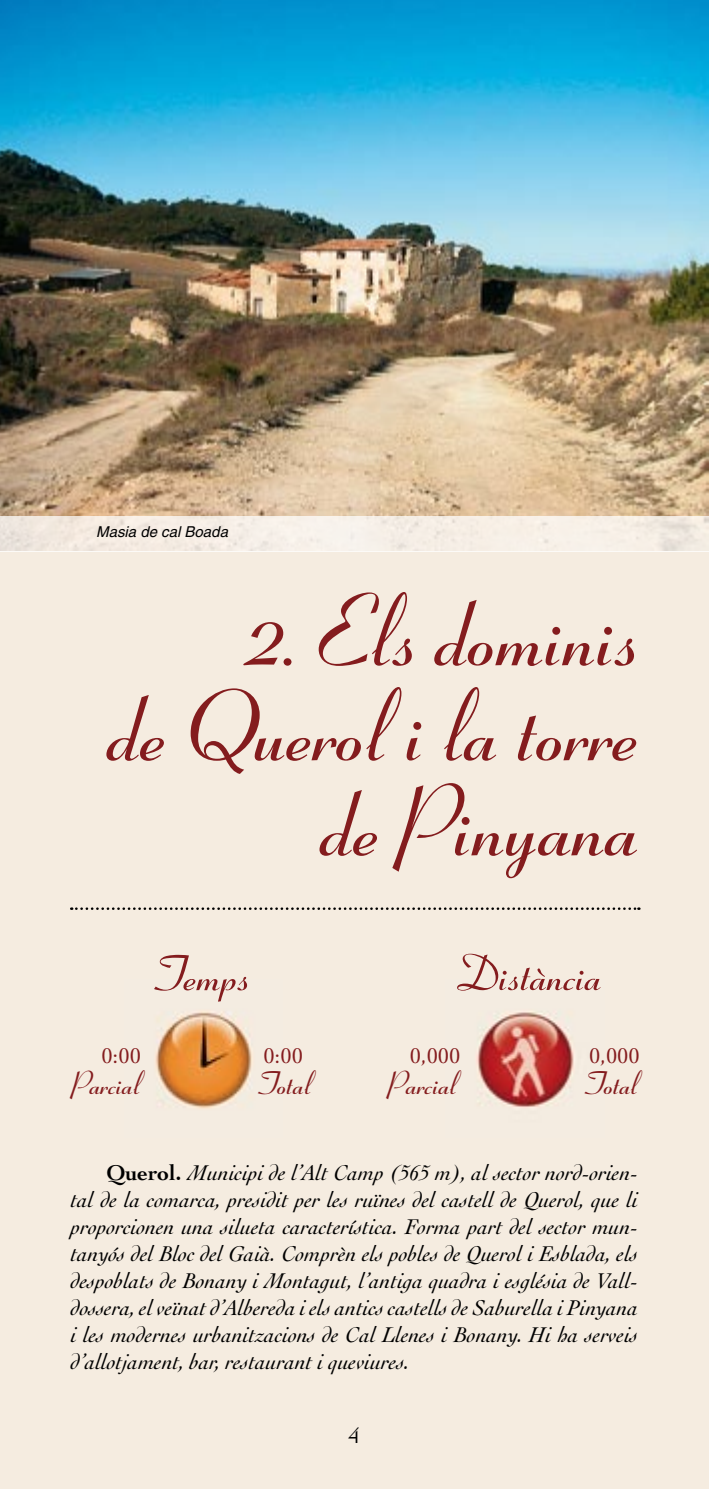
<style>
.page{position:relative;width:709px;height:1489px;background:#fff}
.page>*{position:absolute;margin:0;border:0;box-sizing:border-box;transform-origin:0 0}
.t1{font:700 100px/95px "Coronet";color:#841c1e;text-align:right}
.t2{font:700 50px "Coronet";color:#841c1e}
.t3{font:700 32.5px "Coronet";color:#841c1e}
.t4{font:italic 22.5px/27px "Cochin";color:#000;text-align:justify}
.t5{font:22.5px "Cochin";color:#841c1e}
.t6{font:italic 15px "Helvetica";color:#000}
.s1{font-weight:700;font-style:normal}
</style>
<div class="page">
<div style="left:0;top:552px;width:708px;height:936px;background:#f5ece0"></div>
<svg style="left:708px;top:552px;width:1px;height:936px"></svg>
<img style="left:0;top:0;width:709px;height:516px">
<svg style="left:71px;top:907px;width:568px;height:2px"></svg>
<img style="left:446px;top:979px;width:158px;height:158px">
<img style="left:125px;top:979px;width:157px;height:157px">
<div style="left:0;top:516px;width:709px;height:35px;background:#f6eee6"></div>
<p class="t6" style="left:96px;top:522px;width:133px">Masia de cal Boada</p>
<h1 class="t1" style="left:105px;top:585px;width:533px">2. Els dominis<br>de Querol i la torre de Pinyana</h1>
<h2 class="t2" style="left:153px;top:944px;width:97px">Temps</h2>
<h2 class="t2" style="left:453px;top:944px;width:149px">Distància</h2>
<p class="t5" style="left:102px;top:1042px;width:41px">0:00</p>
<p class="t5" style="left:263px;top:1042px;width:41px">0:00</p>
<p class="t5" style="left:410px;top:1042px;width:52px">0,000</p>
<p class="t5" style="left:589px;top:1042px;width:52px">0,000</p>
<h3 class="t3" style="left:71px;top:1064px;width:70px">Parcial</h3>
<h3 class="t3" style="left:257px;top:1064px;width:54px">Total</h3>
<h3 class="t3" style="left:387px;top:1064px;width:70px">Parcial</h3>
<h3 class="t3" style="left:584px;top:1064px;width:54px">Total</h3>
<p class="t4" style="left:71px;top:1159px;width:569px;text-indent:35px"><span class="s1">Querol.</span> Municipi de l’Alt Camp (565 m), al sector nord-orien&shy;tal de la comarca, presidit per les ruïnes del castell de Querol, que li proporcionen una silueta característica. Forma part del sector mun&shy;tanyós del Bloc del Gaià. Comprèn els pobles de Querol i Esblada, els despoblats de Bonany i Montagut, l’antiga quadra i església de Vall&shy;dossera, el veïnat d’Albereda i els antics castells de Saburella i Pinyana i les modernes urbanitzacions de Cal Llenes i Bonany. Hi ha serveis d’allotjament, bar, restaurant i queviures.</p>
</div>
